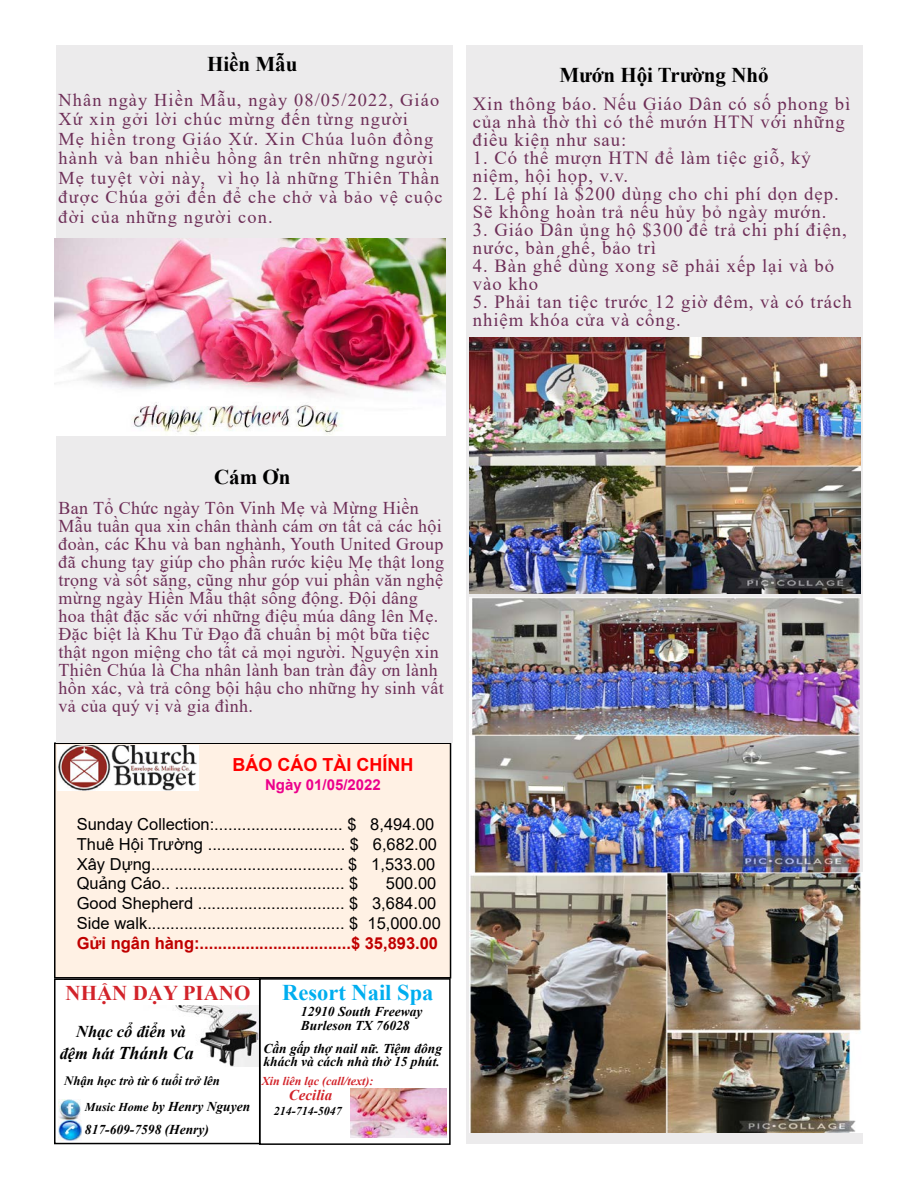
<style>
.page{position:relative;width:918px;height:1188px;background:#fff}
.page>*{position:absolute;margin:0;border:0;box-sizing:border-box;transform-origin:0 0}
.t1{font:700 22.5px "Times New Roman";color:#00aeef}
.t2{font:700 21px "Times New Roman";color:#000}
.t3{font:700 21px "Times New Roman";color:#d2232a}
.t4{font:18.6px/18px "Times New Roman";letter-spacing:.05em;color:#6e2f58}
.t5{font:18px/18px "Times New Roman";letter-spacing:.02em;color:#6e2f58}
.t6{font:18px/19.5px "Times New Roman";letter-spacing:.06em;color:#6e2f58}
.t7{font:700 18px "Arial";color:#f00}
.t8{font:16.5px/19.8px "Arial";color:#000}
.t9{font:700 16.5px "Arial";color:#c00000}
.t10{font:italic 700 16.5px/22.2px "Times New Roman";color:#000;text-align:center}
.t11{font:700 15px "Arial";color:#ec008c}
.t12{font:italic 700 15px "Times New Roman";color:#d2232a}
.t13{font:italic 700 13.5px/22.2px "Times New Roman";color:#000}
.t14{font:italic 700 12.75px "Times New Roman";color:#000}
.t15{font:italic 700 12px "Times New Roman";color:#d2232a}
.t16{font:italic 700 12px "Times New Roman";color:#000}
.s1{font-size:18px}
.s2{font-size:12px}
</style>
<div class="page">
<div style="left:55px;top:743px;width:396px;height:235px;background:#fff1e4"></div>
<div style="left:54px;top:742px;width:397px;height:237px;border:2px solid #000"></div>
<img style="left:57px;top:745px;width:142px;height:46px">
<div style="left:57px;top:45px;width:396px;height:697px;background:#ecebec"></div>
<img style="left:175px;top:1005px;width:83px;height:61px">
<div style="left:54px;top:978px;width:207px;height:166px;border:2px solid #000"></div>
<div style="left:466px;top:45px;width:397px;height:1099px;background:#ecebec"></div>
<img style="left:59px;top:1099px;width:23px;height:41px">
<div style="left:259px;top:978px;width:192px;height:167px;border:2px solid #000"></div>
<img style="left:351px;top:1089px;width:95px;height:48px">
<img style="left:470px;top:873px;width:393px;height:259px">
<img style="left:54px;top:239px;width:392px;height:197px">
<img style="left:470px;top:337px;width:391px;height:257px">
<img style="left:469px;top:597px;width:390px;height:276px">
<p class="t2" style="left:207px;top:49px;width:92px">Hiền Mẫu</p>
<p class="t6" style="left:59px;top:89px;width:386px">Nhân ngày Hiền Mẫu, ngày 08/05/2022, Giáo Xứ xin gởi lời chúc mừng đến từng người<br>Mẹ hiền trong Giáo Xứ . Xin Chúa luôn đồng hành và ban nhiều hồng ân trên những người Mẹ tuyệt vời này, vì họ là những Thiên Thần được Chúa gởi đến để che chở và bảo vệ cuộc đời của những người con.</p>
<p class="t2" style="left:559px;top:60px;width:211px">Mướn Hội Trường Nhỏ</p>
<p class="t4" style="left:473px;top:94px;width:376px">Xin thông báo. Nếu Giáo Dân có số phong bì của nhà thờ thì có thể mướn HTN với những điều kiện như sau:</p>
<p class="t4" style="left:473px;top:148px;width:340px">1. Có thể mượn HTN để làm tiệc giỗ, kỷ niệm, hội họp, v.v.</p>
<p class="t4" style="left:473px;top:184px;width:367px">2. Lệ phí là $200 dùng cho chi phí dọn dẹp.<br>Sẽ không hoàn trả nếu hủy bỏ ngày mướn.</p>
<p class="t4" style="left:473px;top:220px;width:376px">3. Giáo Dân ủng hộ $300 để trả chi phí điện, nước, bàn ghế, bảo trì</p>
<p class="t4" style="left:473px;top:256px;width:363px">4. Bàn ghế dùng xong sẽ phải xếp lại và bỏ vào kho</p>
<p class="t4" style="left:473px;top:292px;width:380px">5. Phải tan tiệc trước 12 giờ đêm, và có trách nhiệm khóa cửa và cổng.</p>
<p class="t2" style="left:214px;top:462px;width:78px">Cám Ơn</p>
<p class="t5" style="left:59px;top:498px;width:387px">Ban Tổ Chức ngày Tôn Vinh Mẹ và Mừng Hiền Mẫu tuần qua xin chân thành cám ơn tất cả các hội đoàn, các Khu và ban nghành, Youth United Group đã chung tay giúp cho phần rước kiệu Mẹ thật long trọng và sốt sắng, cũng như góp vui phần văn nghệ mừng ngày Hiền Mẫu thật sống động. Độ i dâng hoa thật đặc sắc với những điệu múa dâng lên Mẹ .<br>Đặc biệt là Khu Tử Đạo đã chuẩn bị một bữa tiệc thật ngon miệng cho tất cả mọi người. Nguyện xin Thiên Chúa là Cha nhân lành ban tràn đầy ơn lành hồn xác, và trả công bội hậu cho những hy sinh vất vả của quý vị và gia đình.</p>
<p class="t7" style="left:232px;top:752px;width:182px">BÁO CÁO TÀI CHÍNH</p>
<p class="t11" style="left:265px;top:775px;width:117px">Ngày 01/05/2022</p>
<p class="t8" style="left:77px;top:814px;width:362px">Sunday Collection:............................ $ 8,494.00<br>Thuê Hội Trường .............................. $ 6,682.00<br>Xây Dựng.......................................... $ 1,533.00<br>Quảng Cáo.. ..................................... $</p>
<p class="t8" style="left:77px;top:874px;width:366px;text-indent:309px">500.00<br>Good Shepherd ................................ $ 3,684.00<br>Side walk........................................... $ 15,000.00</p>
<p class="t9" style="left:77px;top:931px;width:363px">Gửi ngân hàng:.................................$ 35,893.00</p>
<p class="t3" style="left:66px;top:978px;width:186px">NHẬN DẠY PIANO</p>
<p class="t10" style="left:60px;top:1020px;width:136px">Nhạc cổ điển và đệm hát <span class="s1">Thánh Ca</span></p>
<p class="t14" style="left:64px;top:1072px;width:157px">Nhận học trò từ 6 tuổi trở lên</p>
<p class="t13" style="left:85px;top:1095px;width:167px"><span class="s2">Music Home</span> by Henry Nguyen<br>817-609-7598 (Henry)</p>
<p class="t1" style="left:282px;top:977px;width:153px">Resort Nail Spa</p>
<p class="t13" style="left:301px;top:1004px;width:123px;line-height:14.4px">12910 South Freeway<br>Burleson TX 76028</p>
<p class="t13" style="left:263px;top:1041px;width:180px;line-height:13.5px">Cần gấp thợ nail nữ. Tiệm đông khách và cách nhà thờ 15 phút.</p>
<p class="t15" style="left:262px;top:1073px;width:113px">Xin liên lạc (call/text):</p>
<p class="t12" style="left:289px;top:1085px;width:45px">Cecilia</p>
<p class="t16" style="left:274px;top:1103px;width:69px">214-714-5047</p>
</div>
